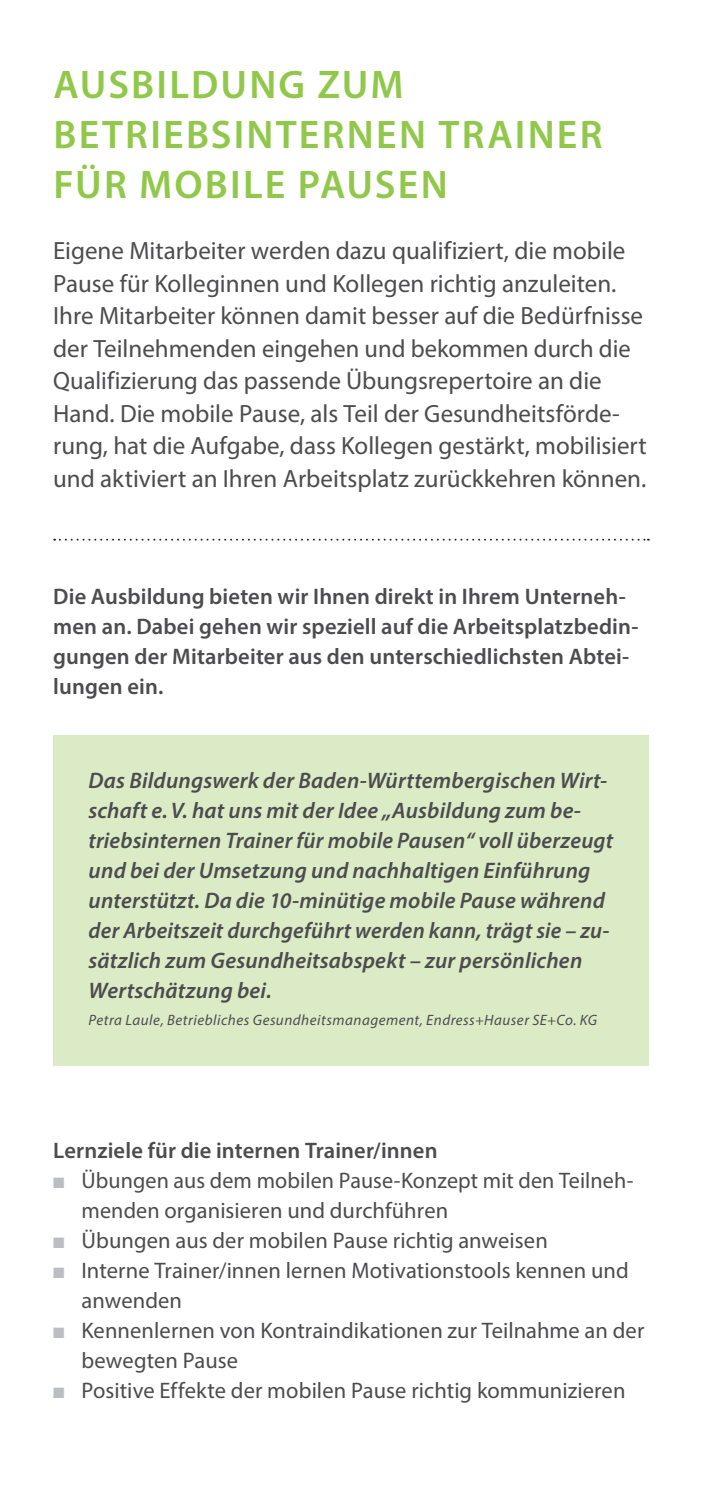
<style>
.page{position:relative;width:702px;height:1489px;background:#fff}
.page>*{position:absolute;margin:0;border:0;box-sizing:border-box;transform-origin:0 0}
.t1{font:600 40px/50px "Myriad Pro";letter-spacing:.055em;color:#91c84b}
.t2{font:25px/32.5px "Myriad Pro";color:#4c4c4e}
.t3{font:italic 600 22.5px/30px "Myriad Pro";letter-spacing:.01em;color:#4c4c4e}
.t4{font:22.5px/30px "Myriad Pro";letter-spacing:.005em;color:#4c4c4e}
.t5{font:600 22.5px/30px "Myriad Pro";letter-spacing:.005em;color:#4c4c4e}
.t6{font:italic 15px "Myriad Pro";letter-spacing:.035em;color:#4c4c4e}
.s1{color:#bbbdc0}
</style>
<div class="page">
<svg style="left:54px;top:538px;width:594px;height:2px"></svg>
<div style="left:53px;top:735px;width:595px;height:330px;background:#dbebc6"></div>
<h1 class="t1" style="left:54px;top:64px;width:550px">AUSBILDUNG ZUM<br>BETRIEBSINTERNEN TRAINER<br>FÜR MOBILE PAUSEN</h1>
<p class="t2" style="left:53px;top:237px;width:595px">Eigene Mitarbeiter werden dazu qualifiziert, die mobile Pause für Kolleginnen und Kollegen richtig anzuleiten.<br>Ihre Mitarbeiter können damit besser auf die Bedürfnisse der Teilnehmenden eingehen und bekommen durch die Qualifizierung das passende Übungsrepertoire an die Hand. Die mobile Pause, als Teil der Gesundheitsförde&shy;rung, hat die Aufgabe, dass Kollegen gestärkt, mobilisiert und aktiviert an Ihren Arbeitsplatz zurückkehren können.</p>
<p class="t5" style="left:53px;top:584px;width:586px">Die Ausbildung bieten wir Ihnen direkt in Ihrem Unterneh&shy;men an. Dabei gehen wir speziell auf die Arbeitsplatzbedin&shy;gungen der Mitarbeiter aus den unterschiedlichsten Abtei&shy;lungen ein.</p>
<p class="t3" style="left:89px;top:767px;width:526px">Das Bildungswerk der Baden-Württembergischen Wirt&shy;schaft e. V. hat uns mit der Idee „Ausbildung zum be&shy;triebsinternen Trainer für mobile Pausen“ voll überzeugt und bei der Umsetzung und nachhaltigen Einführung unterstützt. Da die 10-minütige mobile Pause während der Arbeitszeit durchgeführt werden kann, trägt sie – zu&shy;sätzlich zum Gesundheitsabspekt – zur persönlichen Wertschätzung bei.</p>
<p class="t6" style="left:89px;top:1014px;width:510px">Petra Laule, Betriebliches Gesundheitsmanagement, Endress+Hauser SE+Co. KG</p>
<p class="t5" style="left:53px;top:1137px;width:386px">Lernziele für die internen Trainer/innen</p>
<p class="t4" style="left:81px;top:1167px;width:553px;text-indent:-28px"><span class="s1">■</span> Übungen aus dem mobilen Pause-Konzept mit den Teilneh&shy;menden organisieren und durchführen</p>
<p class="t4" style="left:53px;top:1227px;width:496px"><span class="s1">■</span> Übungen aus der mobilen Pause richtig anweisen</p>
<p class="t4" style="left:81px;top:1257px;width:549px;text-indent:-28px"><span class="s1">■</span> Interne Trainer/innen lernen Motivationstools kennen und anwenden</p>
<p class="t4" style="left:81px;top:1317px;width:564px;text-indent:-28px"><span class="s1">■</span> Kennenlernen von Kontraindikationen zur Teilnahme an der bewegten Pause</p>
<p class="t4" style="left:53px;top:1377px;width:573px"><span class="s1">■</span> Positive Effekte der mobilen Pause richtig kommunizieren</p>
</div>
